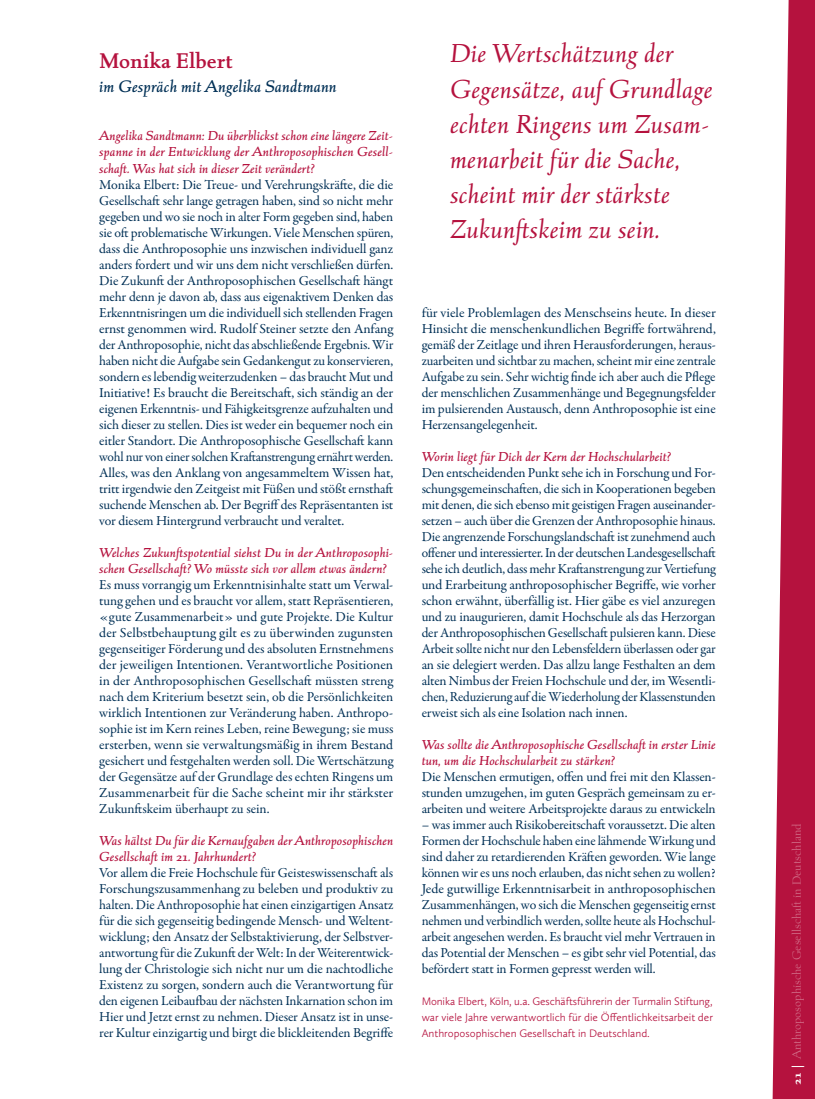
<style>
.page{position:relative;width:815px;height:1099px;background:#fff}
.page>*{position:absolute;margin:0;border:0;box-sizing:border-box;transform-origin:0 0}
.t1{font:italic 27.5px/35px "Albertan Pro";color:#b5123e}
.t2{font:600 22.5px "Albertan Pro";color:#b5123e}
.t3{font:italic 500 17.5px "Albertan Pro";color:#003056}
.t4{font:13.75px/16px "Garamond Premr Pro";letter-spacing:-.01em;color:#003056;text-align:justify}
.t5{font:italic 500 13.75px/16px "Albertan Pro";color:#b5123e}
.t6{font:300 12.5px "Albertan Pro";color:#d3718b}
.t7{font:300 11.25px/16px "Calluna Sans";color:#b5123e;text-align:justify}
.s1{font-weight:700;color:#fff}
</style>
<div class="page">
<svg style="left:773px;top:0;width:42px;height:1098px;fill:#b5123e"></svg>
<h2 class="t2" style="left:99px;top:46px;width:135px">Monika Elbert</h2>
<p class="t3" style="left:99px;top:76px;width:239px">im Gespräch mit Angelika Sandtmann</p>
<p class="t5" style="left:99px;top:128px;width:296px;text-align:justify">Angelika Sandtmann: Du überblickst schon eine längere Zeit&shy;spanne in der Entwicklung der Anthroposophischen Gesell&shy;schaft. Was hat sich in dieser Zeit verändert?</p>
<p class="t4" style="left:99px;top:176px;width:296px">Monika Elbert: Die Treue- und Verehrungskräfte, die die Gesellschaft sehr lange getragen haben, sind so nicht mehr gegeben und wo sie noch in alter Form gegeben sind, haben sie oft problematische Wirkungen. Viele Menschen spüren, dass die Anthroposophie uns inzwischen individuell ganz anders fordert und wir uns dem nicht verschließen dürfen.<br>Die Zukunft der Anthroposophischen Gesellschaft hängt mehr denn je davon ab, dass aus eigenaktivem Denken das Erkenntnisringen um die individuell sich stellenden Fragen ernst genommen wird. Rudolf Steiner setzte den Anfang der Anthroposophie, nicht das abschließende Ergebnis. Wir haben nicht die Aufgabe sein Gedankengut zu konservieren, sondern es lebendig weiterzudenken – das braucht Mut und Initiative! Es braucht die Bereitschaft, sich ständig an der eigenen Erkenntnis- und Fähigkeitsgrenze aufzuhalten und sich dieser zu stellen. Dies ist weder ein bequemer noch ein eitler Standort. Die Anthroposophische Gesellschaft kann wohl nur von einer solchen Kraftanstrengung ernährt werden.<br>Alles, was den Anklang von angesammeltem Wissen hat, tritt irgendwie den Zeitgeist mit Füßen und stößt ernsthaft suchende Menschen ab. Der Begriff des Repräsentanten ist vor diesem Hintergrund verbraucht und veraltet.</p>
<p class="t5" style="left:99px;top:544px;width:296px">Welches Zukunftspotential siehst Du in der Anthroposophi&shy;schen Gesellschaft? Wo müsste sich vor allem etwas ändern?</p>
<p class="t4" style="left:99px;top:576px;width:296px">Es muss vorrangig um Erkenntnisinhalte statt um Verwal&shy;tung gehen und es braucht vor allem, statt Repräsentieren, «gute Zusammenarbeit» und gute Projekte. Die Kultur der Selbstbehauptung gilt es zu überwinden zugunsten gegenseitiger Förderung und des absoluten Ernstnehmens der jeweiligen Intentionen. Verantwortliche Positionen in der Anthroposophischen Gesellschaft müssten streng nach dem Kriterium besetzt sein, ob die Persönlichkeiten wirklich Intentionen zur Veränderung haben. Anthropo&shy;sophie ist im Kern reines Leben, reine Bewegung; sie muss ersterben, wenn sie verwaltungsmäßig in ihrem Bestand gesichert und festgehalten werden soll. Die Wertschätzung der Gegensätze auf der Grundlage des echten Ringens um Zusammenarbeit für die Sache scheint mir ihr stärkster Zukunftskeim überhaupt zu sein.</p>
<p class="t5" style="left:99px;top:832px;width:296px">Was hältst Du für die Kernaufgaben der Anthroposophischen<br>Gesellschaft im 21. Jahrhundert?</p>
<p class="t4" style="left:99px;top:864px;width:296px">Vor allem die Freie Hochschule für Geisteswissenschaft als Forschungszusammenhang zu beleben und produktiv zu halten. Die Anthroposophie hat einen einzigartigen Ansatz für die sich gegenseitig bedingende Mensch- und Weltent&shy;wicklung; den Ansatz der Selbstaktivierung, der Selbstver&shy;antwortung für die Zukunft der Welt: In der Weiterentwick&shy;lung der Christologie sich nicht nur um die nachtodliche Existenz zu sorgen, sondern auch die Verantwortung für den eigenen Leibaufbau der nächsten Inkarnation schon im Hier und Jetzt ernst zu nehmen. Dieser Ansatz ist in unse&shy;rer Kultur einzigartig und birgt die blickleitenden Begriffe</p>
<h1 class="t1" style="left:450px;top:36px;width:264px">Die Wertschätzung der<br>Gegensätze, auf Grundlage echten Ringens um Zusam&shy;menarbeit für die Sache, scheint mir der stärkste<br>Zukunftskeim zu sein.</h1>
<p class="t4" style="left:422px;top:304px;width:296px">für viele Problemlagen des Menschseins heute. In dieser Hinsicht die menschenkundlichen Begriffe fortwährend, gemäß der Zeitlage und ihren Herausforderungen, heraus&shy;zuarbeiten und sichtbar zu machen, scheint mir eine zentrale Aufgabe zu sein. Sehr wichtig finde ich aber auch die Pflege der menschlichen Zusammenhänge und Begegnungsfelder im pulsierenden Austausch, denn Anthroposophie ist eine Herzensangelegenheit.</p>
<p class="t5" style="left:422px;top:448px;width:251px">Worin liegt für Dich der Kern der Hochschularbeit?</p>
<p class="t4" style="left:422px;top:464px;width:296px">Den entscheidenden Punkt sehe ich in Forschung und For&shy;schungsgemeinschaften, die sich in Kooperationen begeben mit denen, die sich ebenso mit geistigen Fragen auseinander&shy;setzen – auch über die Grenzen der Anthroposophie hinaus.<br>Die angrenzende Forschungslandschaft ist zunehmend auch offener und interessierter. In der deutschen Landesgesellschaft sehe ich deutlich, dass mehr Kraftanstrengung zur Vertiefung und Erarbeitung anthroposophischer Begriffe, wie vorher schon erwähnt, überfällig ist. Hier gäbe es viel anzuregen und zu inaugurieren, damit Hochschule als das Herzorgan der Anthroposophischen Gesellschaft pulsieren kann. Diese Arbeit sollte nicht nur den Lebensfeldern überlassen oder gar an sie delegiert werden. Das allzu lange Festhalten an dem alten Nimbus der Freien Hochschule und der, im Wesentli&shy;chen, Reduzierung auf die Wiederholung der Klassenstunden erweist sich als eine Isolation nach innen.</p>
<p class="t5" style="left:422px;top:736px;width:296px">Was sollte die Anthroposophische Gesellschaft in erster Linie tun, um die Hochschularbeit zu stärken?</p>
<p class="t4" style="left:422px;top:768px;width:296px">Die Menschen ermutigen, offen und frei mit den Klassen&shy;stunden umzugehen, im guten Gespräch gemeinsam zu er&shy;arbeiten und weitere Arbeitsprojekte daraus zu entwickeln</p>
<p class="t4" style="left:422px;top:816px;width:296px">– was immer auch Risikobereitschaft voraussetzt. Die alten Formen der Hochschule haben eine lähmende Wirkung und sind daher zu retardierenden Kräften geworden. Wie lange können wir es uns noch erlauben, das nicht sehen zu wollen?<br>Jede gutwillige Erkenntnisarbeit in anthroposophischen Zusammenhängen, wo sich die Menschen gegenseitig ernst nehmen und verbindlich werden, sollte heute als Hochschul&shy;arbeit angesehen werden. Es braucht viel mehr Vertrauen in das Potential der Menschen – es gibt sehr viel Potential, das befördert statt in Formen gepresst werden will.</p>
<p class="t7" style="left:422px;top:993px;width:293px">Monika Elbert, Köln, u.a. Geschäftsführerin der Turmalin Stiftung, war viele Jahre verwantwortlich für die Öffentlichkeitsarbeit der Anthroposophischen Gesellschaft in Deutschland.</p>
<p class="t6" style="left:789px;top:1084px;width:263px;rotate:-90deg"><span class="s1">21 |</span> Anthroposophische Gesellschaft in Deutschland</p>
</div>
